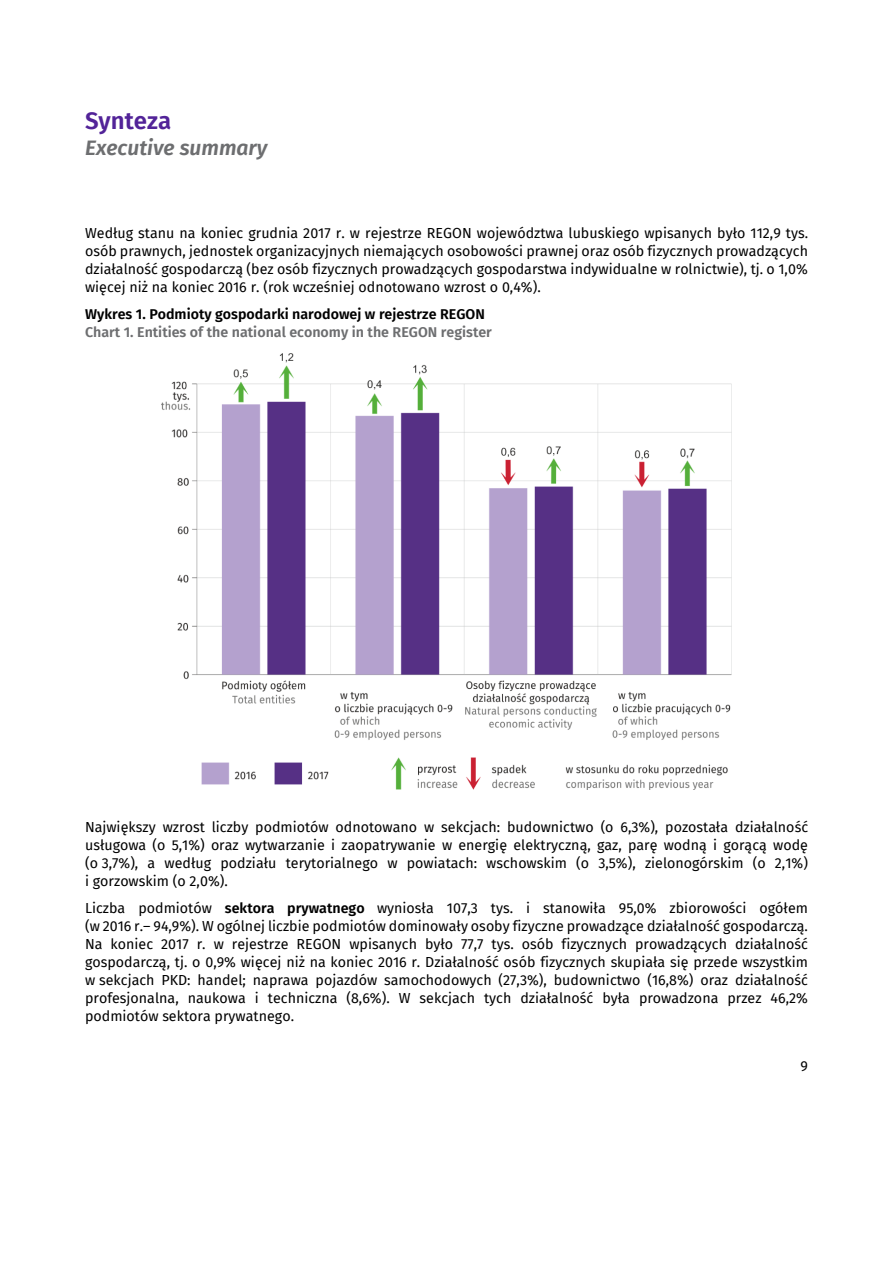
<style>
.page{position:relative;width:893px;height:1263px;background:#fff}
.page>*{position:absolute;margin:0;border:0;box-sizing:border-box;transform-origin:0 0}
.t1{font:600 24px "Fira Sans";color:#522398}
.t2{font:italic 600 21px "Fira Sans";color:#6d6e70}
.t3{font:14.25px/18px "Fira Sans";color:#000;text-align:justify}
.t4{font:600 14.25px "Fira Sans";color:#6d6e70}
.t5{font:600 14.25px "Fira Sans";color:#000}
.s1{font-weight:600}
</style>
<div class="page">
<img style="left:161px;top:354px;width:571px;height:435px">
<h1 class="t1" style="left:85px;top:106px;width:88px">Synteza</h1>
<h2 class="t2" style="left:85px;top:135px;width:184px">Executive summary</h2>
<p class="t3" style="left:85px;top:224px;width:724px">Według stanu na koniec grudnia 2017 r. w rejestrze REGON województwa lubuskiego wpisanych było 112,9 tys. osób prawnych, jednostek organizacyjnych niemających osobowości prawnej oraz osób fizycznych prowadzących działalność gospodarczą (bez osób fizycznych prowadzących gospodarstwa indywidualne w rolnictwie), tj. o 1,0% więcej niż na koniec 2016 r. (rok wcześniej odnotowano wzrost o 0,4%).</p>
<p class="t5" style="left:85px;top:305px;width:401px">Wykres 1. Podmioty gospodarki narodowej w rejestrze REGON</p>
<p class="t4" style="left:85px;top:323px;width:408px">Chart 1. Entities of the national economy in the REGON register</p>
<p class="t3" style="left:85px;top:818px;width:724px">Największy wzrost liczby podmiotów odnotowano w sekcjach: budownictwo (o 6,3%), pozostała działalność usługowa (o 5,1%) oraz wytwarzanie i zaopatrywanie w energię elektryczną, gaz, parę wodną i gorącą wodę (o 3,7%), a według podziału terytorialnego w powiatach: wschowskim (o 3,5%), zielonogórskim (o 2,1%) i gorzowskim (o 2,0%).</p>
<p class="t3" style="left:85px;top:899px;width:724px">Liczba podmiotów <span class="s1">sektora prywatnego</span> wyniosła 107,3 tys. i stanowiła 95,0% zbiorowości ogółem (w 2016 r.– 94,9%). W ogólnej liczbie podmiotów dominowały osoby fizyczne prowadzące działalność gospodarczą.<br>Na koniec 2017 r. w rejestrze REGON wpisanych było 77,7 tys. osób fizycznych prowadzących działalność gospodarczą, tj. o 0,9% więcej niż na koniec 2016 r. Działalność osób fizycznych skupiała się przede wszystkim w sekcjach PKD: handel; naprawa pojazdów samochodowych (27,3%), budownictwo (16,8%) oraz działalność profesjonalna, naukowa i techniczna (8,6%). W sekcjach tych działalność była prowadzona przez 46,2% podmiotów sektora prywatnego.</p>
<p class="t3" style="left:800px;top:1057px;width:9px">9</p>
</div>
